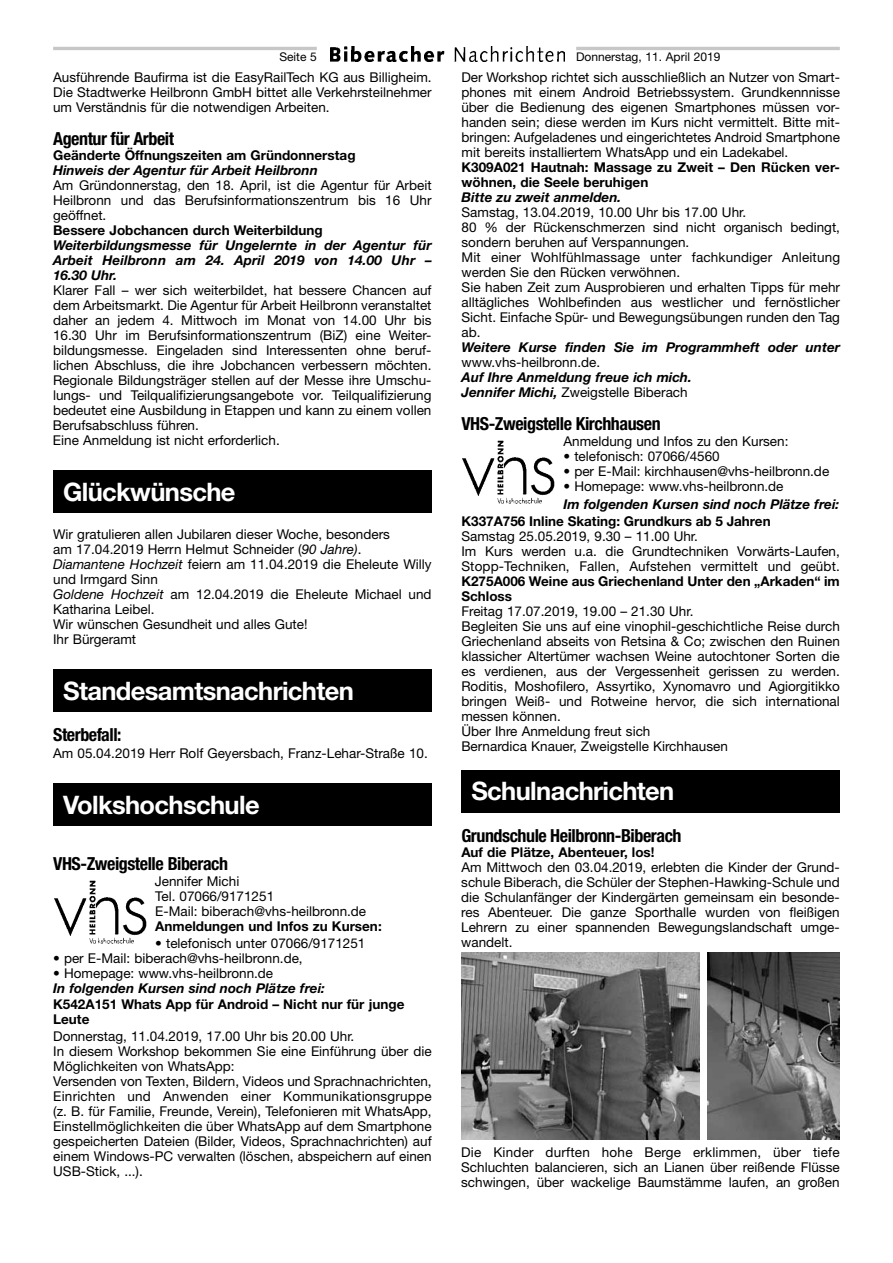
<style>
.page{position:relative;width:893px;height:1263px;background:#fff}
.page>*{position:absolute;margin:0;border:0;box-sizing:border-box;transform-origin:0 0}
.t1{font:700 25.5px "Helvetica Neue LT Std";letter-spacing:-.025em;color:#fff}
.t2{font:700 condensed 18px "Helvetica Neue LT Std";letter-spacing:-.025em;color:#000}
.t3{font:13.5px/15px "Helvetica Neue LT Std";color:#000}
.t4{font:700 13.5px/15px "Helvetica Neue LT Std";color:#000}
.t5{font:italic 700 13.5px/15px "Helvetica Neue LT Std";color:#000;text-align:justify}
.t6{font:12px "Helvetica Neue LT Std";color:#000}
.s1{font-style:italic}
.s2{font-weight:400;font-style:normal}
</style>
<div class="page">
<img style="left:330px;top:47px;width:234px;height:15px">
<hr style="left:53px;top:47px;width:264px;height:3px;background:#c6c7c8">
<hr style="left:576px;top:47px;width:264px;height:3px;background:#c6c7c8">
<div style="left:53px;top:470px;width:379px;height:43px;background:#000"></div>
<div style="left:53px;top:669px;width:379px;height:43px;background:#000"></div>
<div style="left:53px;top:783px;width:379px;height:43px;background:#000"></div>
<img style="left:54px;top:880px;width:93px;height:63px">
<img style="left:462px;top:441px;width:93px;height:62px">
<div style="left:461px;top:770px;width:379px;height:42px;background:#000"></div>
<img style="left:461px;top:952px;width:238px;height:187px">
<img style="left:708px;top:952px;width:132px;height:187px">
<p class="t6" style="left:279px;top:49px;width:39px">Seite 5</p>
<p class="t6" style="left:576px;top:49px;width:146px">Donnerstag, 11. April 2019</p>
<p class="t3" style="left:53px;top:69px;width:380px;text-align:justify">Ausführende Baufirma ist die EasyRailTech KG aus Billigheim.<br>Die Stadtwerke Heilbronn GmbH bittet alle Verkehrsteilnehmer um Verständnis für die notwendigen Arbeiten.</p>
<h2 class="t2" style="left:53px;top:128px;width:122px">Agentur für Arbeit</h2>
<p class="t4" style="left:53px;top:147px;width:304px">Geänderte Öffnungszeiten am Gründonnerstag</p>
<p class="t5" style="left:53px;top:162px;width:266px">Hinweis der Agentur für Arbeit Heilbronn</p>
<p class="t3" style="left:53px;top:177px;width:380px;text-align:justify">Am Gründonnerstag, den 18. April, ist die Agentur für Arbeit Heilbronn und das Berufsinformationszentrum bis 16 Uhr geöffnet.</p>
<p class="t4" style="left:53px;top:222px;width:271px">Bessere Jobchancen durch Weiterbildung</p>
<p class="t5" style="left:53px;top:237px;width:380px">Weiterbildungsmesse für Ungelernte in der Agentur für Arbeit Heilbronn am 24. April 2019 von 14.00 Uhr – 16.30 Uhr.</p>
<p class="t3" style="left:53px;top:282px;width:380px">Klarer Fall – wer sich weiterbildet, hat bessere Chancen auf dem Arbeitsmarkt. Die Agentur für Arbeit Heilbronn veranstaltet daher an jedem 4. Mittwoch im Monat von 14.00 Uhr bis 16.30 Uhr im Berufsinformationszentrum (BiZ) eine Weiter&shy;bildungsmesse. Eingeladen sind Interessenten ohne beruf&shy;lichen Abschluss, die ihre Jobchancen verbessern möchten.<br>Regionale Bildungsträger stellen auf der Messe ihre Umschu&shy;lungs- und Teilqualifizierungsangebote vor. Teilqualifizierung bedeutet eine Ausbildung in Etappen und kann zu einem vollen Berufsabschluss führen.<br>Eine Anmeldung ist nicht erforderlich.</p>
<h1 class="t1" style="left:63px;top:476px;width:174px">-Glückwünsche</h1>
<p class="t3" style="left:53px;top:527px;width:380px">Wir gratulieren allen Jubilaren dieser Woche, besonders<br>am 17.04.2019 Herrn Helmut Schneider (<span class="s1">90 Jahre)</span>.<br><span class="s1">Diamantene Hochzeit</span> feiern am 11.04.2019 die Eheleute Willy und Irmgard Sinn<br><span class="s1">Goldene Hochzeit</span> am 12.04.2019 die Eheleute Michael und Katharina Leibel.<br>Wir wünschen Gesundheit und alles Gute!<br>Ihr Bürgeramt</p>
<h1 class="t1" style="left:63px;top:675px;width:292px">Standes-amts-nach-richten</h1>
<h2 class="t2" style="left:53px;top:724px;width:70px">Sterbefall:</h2>
<p class="t3" style="left:53px;top:745px;width:376px">Am 05.04.2019 Herr Rolf Geyersbach, Franz-Lehar-Straße 10.</p>
<h1 class="t1" style="left:63px;top:789px;width:198px">Volkshochschule</h1>
<p class="t3" style="left:461px;top:69px;width:380px;text-align:justify">Der Workshop richtet sich ausschließlich an Nutzer von Smart&shy;phones mit einem Android Betriebssystem. Grundkennnisse über die Bedienung des eigenen Smartphones müssen vor&shy;handen sein; diese werden im Kurs nicht vermittelt. Bitte mit&shy;bringen: Aufgeladenes und eingerichtetes Android Smartphone mit bereits installiertem WhatsApp und ein Ladekabel.</p>
<p class="t4" style="left:461px;top:159px;width:380px">K309A021 Hautnah: Massage zu Zweit – Den Rücken ver&shy;wöhnen, die Seele beruhigen</p>
<p class="t5" style="left:461px;top:189px;width:161px">Bitte zu zweit anmelden.</p>
<p class="t3" style="left:461px;top:204px;width:380px">Samstag, 13.04.2019, 10.00 Uhr bis 17.00 Uhr.<br>80 % der Rückenschmerzen sind nicht organisch bedingt, sondern beruhen auf Verspannungen.<br>Mit einer Wohlfühlmassage unter fachkundiger Anleitung werden Sie den Rücken verwöhnen.<br>Sie haben Zeit zum Ausprobieren und erhalten Tipps für mehr alltägliches Wohlbefinden aus westlicher und fernöstlicher Sicht. Einfache Spür- und Bewegungsübungen runden den Tag ab.</p>
<p class="t5" style="left:462px;top:339px;width:380px">Weitere Kurse finden Sie im Programmheft oder unter</p>
<p class="t3" style="left:462px;top:354px;width:140px">www.vhs-heilbronn.de.</p>
<p class="t5" style="left:462px;top:369px;width:232px">Auf Ihre Anmeldung freue ich mich.<br>Jennifer Michi, <span class="s2">Zweigstelle Biberach</span></p>
<h2 class="t2" style="left:461px;top:413px;width:201px">VHS-Zweigstelle Kirchhausen</h2>
<p class="t3" style="left:563px;top:434px;width:226px">Anmeldung und Infos zu den Kursen:</p>
<p class="t3" style="left:563px;top:449px;width:158px">• telefonisch: 07066/4560</p>
<p class="t3" style="left:563px;top:464px;width:267px">• per E-Mail: kirchhausen@vhs-heilbronn.de</p>
<p class="t3" style="left:563px;top:479px;width:222px">• Homepage: www.vhs-heilbronn.de</p>
<p class="t5" style="left:563px;top:497px;width:277px">Im folgenden Kursen sind noch Plätze frei:</p>
<p class="t4" style="left:461px;top:513px;width:311px">K337A756 Inline Skating: Grundkurs ab 5 Jahren</p>
<p class="t3" style="left:461px;top:528px;width:380px">Samstag 25.05.2019, 9.30 – 11.00 Uhr.<br>Im Kurs werden u.a. die Grundtechniken Vorwärts-Laufen,<br>Stopp-Techniken, Fallen, Aufstehen vermittelt und geübt.</p>
<p class="t4" style="left:461px;top:573px;width:380px">K275A006 Weine aus Griechenland Unter den „Arkaden“ im<br>Schloss</p>
<p class="t3" style="left:461px;top:603px;width:380px">Freitag 17.07.2019, 19.00 – 21.30 Uhr.<br>Begleiten Sie uns auf eine vinophil-geschichtliche Reise durch Griechenland abseits von Retsina &amp; Co; zwischen den Ruinen klassicher Altertümer wachsen Weine autochtoner Sorten die es verdienen, aus der Vergessenheit gerissen zu werden.<br>Roditis, Moshofilero, Assyrtiko, Xynomavro und Agiorgitikko bringen Weiß- und Rotweine hervor, die sich international messen können.<br>Über Ihre Anmeldung freut sich<br>Bernardica Knauer, Zweigstelle Kirchhausen</p>
<h1 class="t1" style="left:471px;top:775px;width:204px">Schulnachrichten</h1>
<h2 class="t2" style="left:461px;top:824px;width:222px">Grundschule Heilbronn-Biberach</h2>
<p class="t4" style="left:461px;top:844px;width:195px">Auf die Plätze, Abenteuer, los!</p>
<p class="t3" style="left:461px;top:859px;width:380px;text-align:justify">Am Mittwoch den 03.04.2019, erlebten die Kinder der Grund&shy;schule Biberach, die Schüler der Stephen-Hawking-Schule und die Schulanfänger der Kindergärten gemeinsam ein besonde&shy;res Abenteuer. Die ganze Sporthalle wurden von fleißigen Lehrern zu einer spannenden Bewegungslandschaft umge&shy;wandelt.</p>
<h2 class="t2" style="left:53px;top:852px;width:177px">VHS-Zweigstelle Biberach</h2>
<p class="t3" style="left:155px;top:874px;width:213px">Jennifer Michi<br>Tel. 07066/9171251<br>E-Mail: biberach@vhs-heilbronn.de</p>
<p class="t4" style="left:155px;top:919px;width:228px">Anmeldungen und Infos zu Kursen:</p>
<p class="t3" style="left:155px;top:935px;width:212px">• telefonisch unter 07066/9171251</p>
<p class="t3" style="left:53px;top:950px;width:251px">• per E-Mail: biberach@vhs-heilbronn.de,</p>
<p class="t3" style="left:53px;top:965px;width:222px">• Homepage: www.vhs-heilbronn.de</p>
<p class="t5" style="left:53px;top:980px;width:273px">In folgenden Kursen sind noch Plätze frei:</p>
<p class="t4" style="left:53px;top:997px;width:353px">K542A151 Whats App für Android – Nicht nur für junge<br>Leute</p>
<p class="t3" style="left:53px;top:1028px;width:380px">Donnerstag, 11.04.2019, 17.00 Uhr bis 20.00 Uhr.<br>In diesem Workshop bekommen Sie eine Einführung über die Möglichkeiten von WhatsApp:<br>Versenden von Texten, Bildern, Videos und Sprachnachrichten, Einrichten und Anwenden einer Kommunikationsgruppe (z. B. für Familie, Freunde, Verein), Telefonieren mit WhatsApp, Einstellmöglichkeiten die über WhatsApp auf dem Smartphone gespeicherten Dateien (Bilder, Videos, Sprachnachrichten) auf einem Windows-PC verwalten (löschen, abspeichern auf einen USB-Stick, ...).</p>
<p class="t3" style="left:461px;top:1144px;width:380px;text-align:justify">Die Kinder durften hohe Berge erklimmen, über tiefe Schluchten balancieren, sich an Lianen über reißende Flüsse schwingen, über wackelige Baumstämme laufen, an großen</p>
</div>
